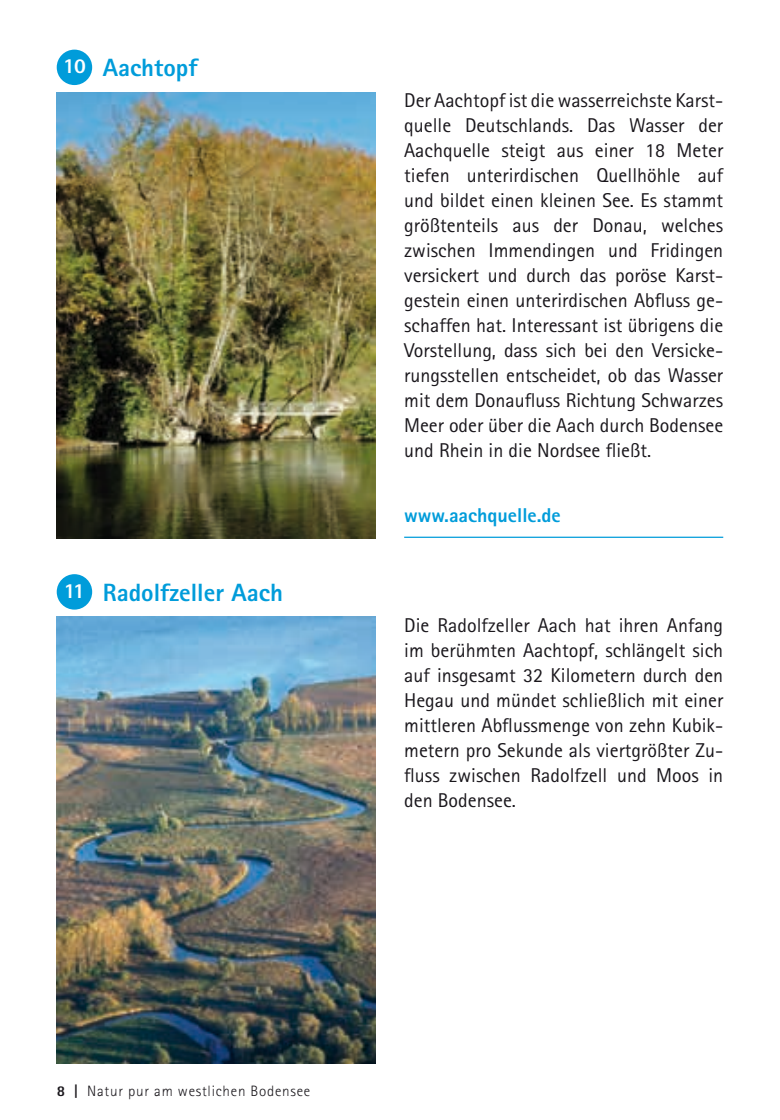
<style>
.page{position:relative;width:780px;height:1120px;background:#fff}
.page>*{position:absolute;margin:0;border:0;box-sizing:border-box;transform-origin:0 0}
.t1{font:800 25px "Rotis Sans Serif";color:#009cda}
.t2{font:800 21.25px "Rotis Sans Serif";color:#fff}
.t3{font:20px/25px "Rotis Sans Serif";color:#1a171c;text-align:justify}
.t4{font:800 20px "Rotis Sans Serif";color:#009cda}
.t5{font:300 15px "Rotis Sans Serif";letter-spacing:.05em;color:#1a171c}
.s1{font-weight:800}
</style>
<div class="page">
<img style="left:57px;top:92px;width:319px;height:447px">
<hr style="left:404px;top:537px;width:319px;height:1px;background:#009cda">
<img style="left:57px;top:617px;width:319px;height:446px">
<div style="left:57px;top:50px;width:35px;height:35px;background:#009cda;border-radius:50%"></div>
<div style="left:57px;top:574px;width:35px;height:35px;background:#009cda;border-radius:50%"></div>
<p class="t2" style="left:63px;top:52px;width:24px">10</p>
<p class="t1" style="left:103px;top:52px;width:96px">Aachtopf</p>
<p class="t2" style="left:64px;top:577px;width:23px">11</p>
<p class="t1" style="left:103px;top:576px;width:182px">Radolfzeller Aach</p>
<p class="t3" style="left:404px;top:88px;width:320px">Der Aachtopf ist die wasserreichste Karst&shy;quelle Deutschlands. Das Wasser der Aachquelle steigt aus einer 18 Meter tiefen unterirdischen Quellhöhle auf und bildet einen kleinen See. Es stammt größtenteils aus der Donau, welches zwischen Immendingen und Fridingen versickert und durch das poröse Karst&shy;gestein einen unterirdischen Abfluss ge&shy;schaffen hat. Interessant ist übrigens die Vorstellung, dass sich bei den Versicke&shy;rungsstellen entscheidet, ob das Wasser mit dem Donaufluss Richtung Schwarzes Meer oder über die Aach durch Bodensee und Rhein in die Nordsee fließt.</p>
<p class="t4" style="left:404px;top:503px;width:158px">www.aachquelle.de</p>
<p class="t3" style="left:404px;top:612px;width:320px">Die Radolfzeller Aach hat ihren Anfang im berühmten Aachtopf, schlängelt sich auf insgesamt 32 Kilometern durch den Hegau und mündet schließlich mit einer mittleren Abflussmenge von zehn Kubik&shy;metern pro Sekunde als viertgrößter Zu&shy;fluss zwischen Radolfzell und Moos in den Bodensee.</p>
<p class="t5" style="left:57px;top:1082px;width:255px"><span class="s1">8 |</span> Natur pur am westlichen Bodensee</p>
</div>
